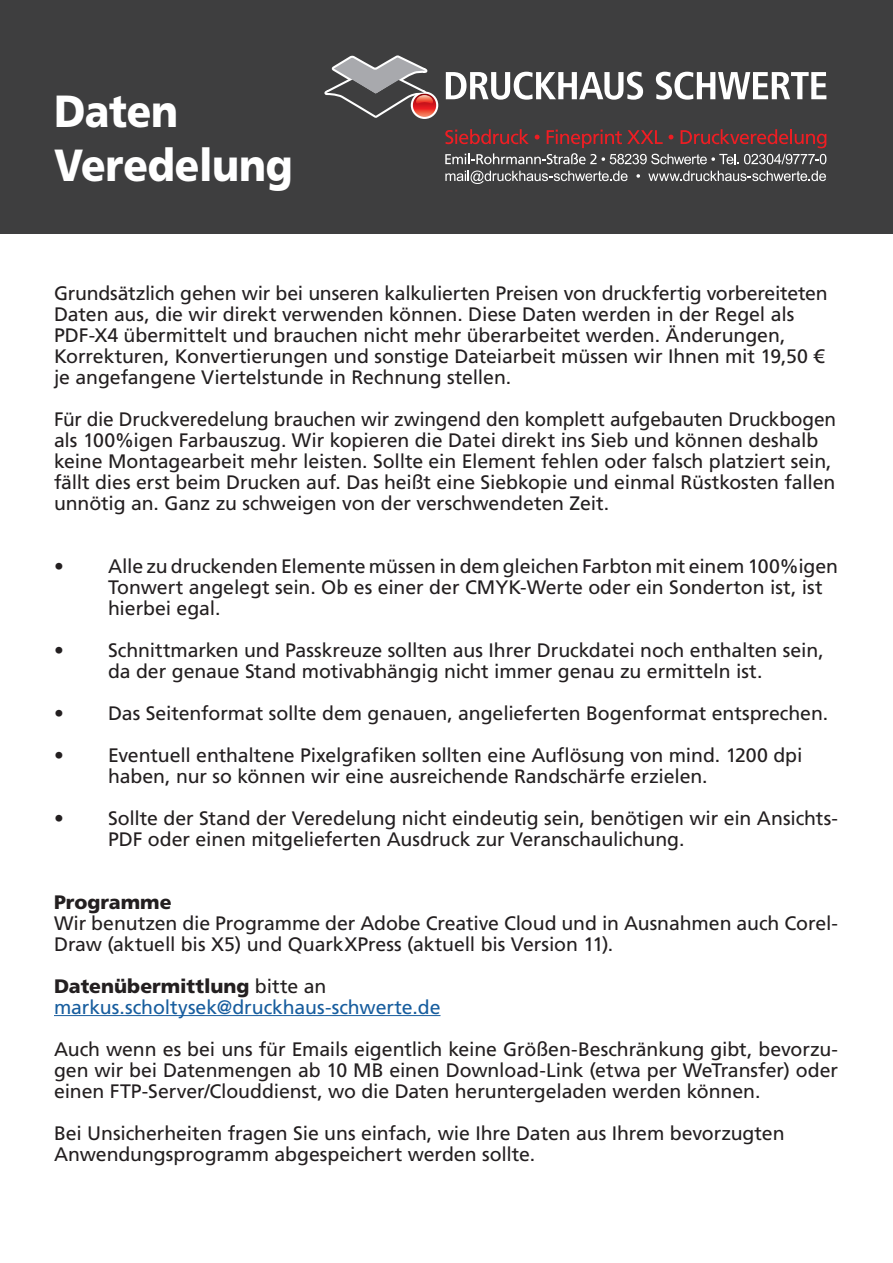
<style>
.page{position:relative;width:893px;height:1263px;background:#fff}
.page>*{position:absolute;margin:0;border:0;box-sizing:border-box;transform-origin:0 0}
.t1{font:900 45px/54px "Frutiger LT Pro";letter-spacing:-.005em;color:#fff;scale:.9 1}
.t2{font:19.5px/21px "Frutiger LT Pro";letter-spacing:-.005em;color:#231f20}
.t3{font:19.5px/21px "Frutiger LT Pro";letter-spacing:-.005em;color:#175d9e}
.t4{font:900 19.5px "Frutiger LT Pro";color:#231f20}
.s1{font-weight:900;color:#231f20}
.s2{color:#231f20}
</style>
<div class="page">
<div style="left:0;top:0;width:893px;height:234px;background:#3e3e3f"></div>
<hr style="left:54px;top:1015px;width:386px;height:1px;background:#175d9e">
<div style="left:411px;top:91px;width:27px;height:28px;border:4px solid #fff;border-radius:50%"></div>
<svg style="left:324px;top:55px;width:113px;height:64px"></svg>
<img style="left:413px;top:94px;width:23px;height:23px;border-radius:12px">
<img style="left:416px;top:95px;width:17px;height:10px">
<svg style="left:446px;top:72px;width:197px;height:28px"></svg>
<svg style="left:656px;top:72px;width:170px;height:28px"></svg>
<svg style="left:445px;top:129px;width:381px;height:35px"></svg>
<svg style="left:445px;top:171px;width:183px;height:13px"></svg>
<svg style="left:636px;top:174px;width:4px;height:4px"></svg>
<svg style="left:648px;top:171px;width:178px;height:10px"></svg>
<h1 class="t1" style="left:54px;top:84px;width:267px">Daten<br>Veredelung</h1>
<p class="t2" style="left:54px;top:282px;width:775px">Grundsätzlich gehen wir bei unseren kalkulierten Preisen von druckfertig vorbereiteten Daten aus, die wir direkt verwenden können. Diese Daten werden in der Regel als PDF-X4 übermittelt und brauchen nicht mehr überarbeitet werden. Änderungen, Korrekturen, Konvertierungen und sonstige Dateiarbeit müssen wir Ihnen mit 19,50 € je angefangene Viertelstunde in Rechnung stellen.</p>
<p class="t2" style="left:54px;top:408px;width:784px">Für die Druckveredelung brauchen wir zwingend den komplett aufgebauten Druckbogen als 100%igen Farbauszug. Wir kopieren die Datei direkt ins Sieb und können deshalb keine Montagearbeit mehr leisten. Sollte ein Element fehlen oder falsch platziert sein, fällt dies erst beim Drucken auf. Das heißt eine Siebkopie und einmal Rüstkosten fallen unnötig an. Ganz zu schweigen von der verschwendeten Zeit.</p>
<p class="t2" style="left:108px;top:555px;width:732px;text-indent:-54px">• Alle zu druckenden Elemente müssen in dem gleichen Farbton mit einem 100%igen<br>Tonwert angelegt sein. Ob es einer der CMYK-Werte oder ein Sonderton ist, ist hierbei egal.</p>
<p class="t2" style="left:54px;top:639px;width:771px;text-align:center">• Schnittmarken und Passkreuze sollten aus Ihrer Druckdatei noch enthalten sein, da der genaue Stand motivabhängig nicht immer genau zu ermitteln ist.</p>
<p class="t2" style="left:54px;top:702px;width:776px">• Das Seitenformat sollte dem genauen, angelieferten Bogenformat entsprechen.</p>
<p class="t2" style="left:108px;top:744px;width:696px;text-indent:-54px">• Eventuell enthaltene Pixelgrafiken sollten eine Auflösung von mind. 1200 dpi haben, nur so können wir eine ausreichende Randschärfe erzielen.</p>
<p class="t2" style="left:108px;top:807px;width:731px;text-indent:-54px">• Sollte der Stand der Veredelung nicht eindeutig sein, benötigen wir ein Ansichts-<br>PDF oder einen mitgelieferten Ausdruck zur Veranschaulichung.</p>
<p class="t4" style="left:54px;top:890px;width:119px">Programme</p>
<p class="t2" style="left:54px;top:912px;width:786px">Wir benutzen die Programme der Adobe Creative Cloud und in Ausnahmen auch Corel-<br>Draw (aktuell bis X5) und QuarkXPress (aktuell bis Version 11).</p>
<p class="t3" style="left:54px;top:975px;width:388px"><span class="s1">Datenübermittlung</span> <span class="s2">bitte an </span>markus.scholtysek@druckhaus-schwerte.de</p>
<p class="t2" style="left:54px;top:1038px;width:786px;text-align:justify">Auch wenn es bei uns für Emails eigentlich keine Größen-Beschränkung gibt, bevorzu&shy;gen wir bei Datenmengen ab 10 MB einen Download-Link (etwa per WeTransfer) oder einen FTP-Server/Clouddienst, wo die Daten heruntergeladen werden können.</p>
<p class="t2" style="left:54px;top:1122px;width:732px">Bei Unsicherheiten fragen Sie uns einfach, wie Ihre Daten aus Ihrem bevorzugten<br>Anwendungsprogramm abgespeichert werden sollte.</p>
</div>
